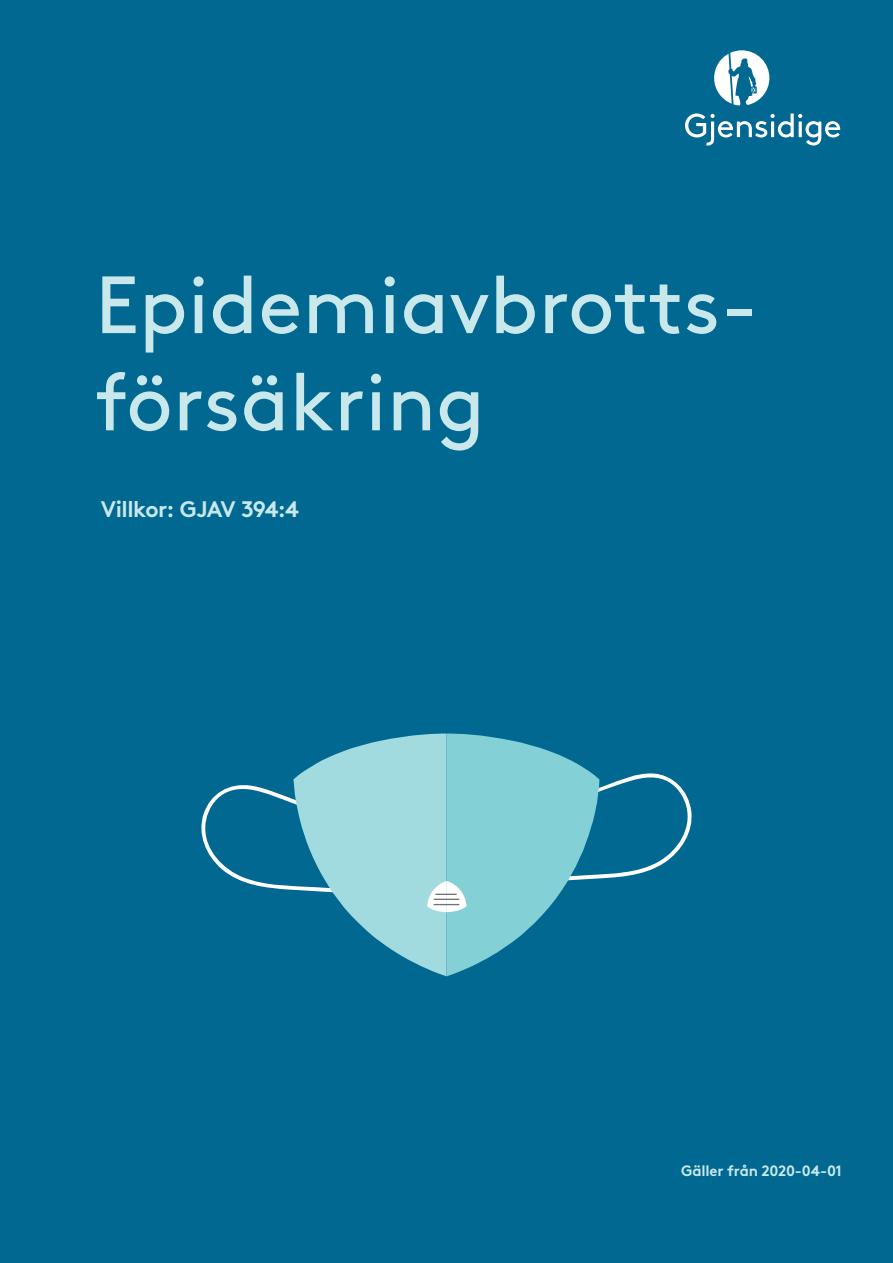
<style>
.page{position:relative;width:893px;height:1263px;background:#006891}
.page>*{position:absolute;margin:0;border:0;box-sizing:border-box;transform-origin:0 0}
.t1{font:81px/97.2px "Gjen Brown OT";color:#c8e8ec}
.t2{font:700 22.5px "Gjen Brown OT";letter-spacing:-.025em;color:#c8e8ec}
.t3{font:700 15px "Gjen Brown OT";letter-spacing:-.015em;color:#c8e8ec}
</style>
<div class="page">
<svg style="left:201px;top:733px;width:491px;height:243px"></svg>
<svg style="left:685px;top:113px;width:155px;height:33px"></svg>
<svg style="left:714px;top:50px;width:55px;height:56px"></svg>
<p class="t1" style="left:95px;top:250px;width:664px">Epidemiavbrotts&shy;försäkring</p>
<p class="t2" style="left:101px;top:491px;width:200px">Villkor: GJAV 394:4</p>
<p class="t3" style="left:681px;top:1158px;width:162px">Gäller från 2020-04-01</p>
</div>
